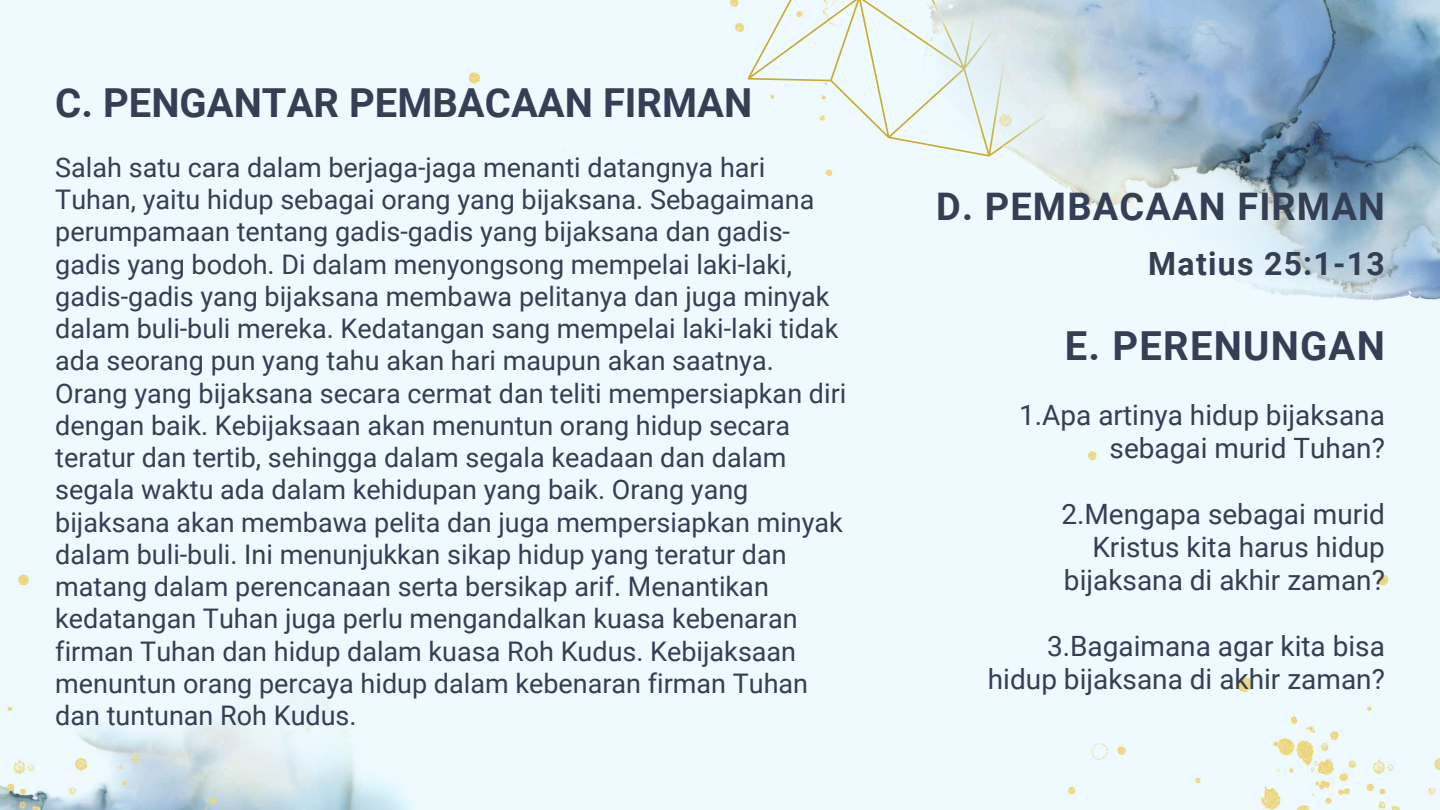
<style>
.page{position:relative;width:1440px;height:810px;background:#eefaff}
.page>*{position:absolute;margin:0;border:0;box-sizing:border-box;transform-origin:0 0}
.t1{font:700 40px "Roboto";color:#343f56}
.t2{font:700 40px "Roboto";letter-spacing:.03em;color:#343f56}
.t3{font:700 38px "Roboto";letter-spacing:.03em;color:#343f56}
.t4{font:700 32px "Roboto";letter-spacing:.04em;color:#343f56}
.t5{font:28px/33px "Roboto";color:#343f56;text-align:right}
.t6{font:27px/32.2px "Roboto";color:#343f56}
</style>
<div class="page">
<svg style="left:741px;top:0;width:108px;height:176px"></svg>
<img style="left:849px;top:0;width:591px;height:324px">
<img style="left:291px;top:697px;width:120px;height:113px">
<img style="left:0;top:574px;width:291px;height:236px">
<img style="left:1068px;top:452px;width:372px;height:358px">
<h1 class="t1" style="left:55px;top:80px;width:699px">C. PENGANTAR PEMBACAAN FIRMAN</h1>
<p class="t6" style="left:55px;top:151px;width:793px">Salah satu cara dalam berjaga-jaga menanti datangnya hari Tuhan, yaitu hidup sebagai orang yang bijaksana. Sebagaimana perumpamaan tentang gadis-gadis yang bijaksana dan gadis&shy;gadis yang bodoh. Di dalam menyongsong mempelai laki-laki, gadis-gadis yang bijaksana membawa pelitanya dan juga minyak dalam buli-buli mereka. Kedatangan sang mempelai laki-laki tidak ada seorang pun yang tahu akan hari maupun akan saatnya.<br>Orang yang bijaksana secara cermat dan teliti mempersiapkan diri dengan baik. Kebijaksaan akan menuntun orang hidup secara teratur dan tertib, sehingga dalam segala keadaan dan dalam segala waktu ada dalam kehidupan yang baik. Orang yang bijaksana akan membawa pelita dan juga mempersiapkan minyak dalam buli-buli. Ini menunjukkan sikap hidup yang teratur dan matang dalam perencanaan serta bersikap arif. Menantikan kedatangan Tuhan juga perlu mengandalkan kuasa kebenaran firman Tuhan dan hidup dalam kuasa Roh Kudus. Kebijaksaan menuntun orang percaya hidup dalam kebenaran firman Tuhan dan tuntunan Roh Kudus.</p>
<h2 class="t3" style="left:936px;top:185px;width:450px">D. PEMBACAAN FIRMAN</h2>
<p class="t4" style="left:1148px;top:246px;width:238px">Matius 25:1-13</p>
<h1 class="t2" style="left:1065px;top:323px;width:321px">E. PERENUNGAN</h1>
<p class="t5" style="left:1019px;top:398px;width:367px">1.Apa artinya hidup bijaksana sebagai murid Tuhan?</p>
<p class="t5" style="left:1061px;top:497px;width:325px">2.Mengapa sebagai murid<br>Kristus kita harus hidup bijaksana di akhir zaman?</p>
<p class="t5" style="left:988px;top:629px;width:399px">3.Bagaimana agar kita bisa hidup bijaksana di akhir zaman?</p>
</div>
